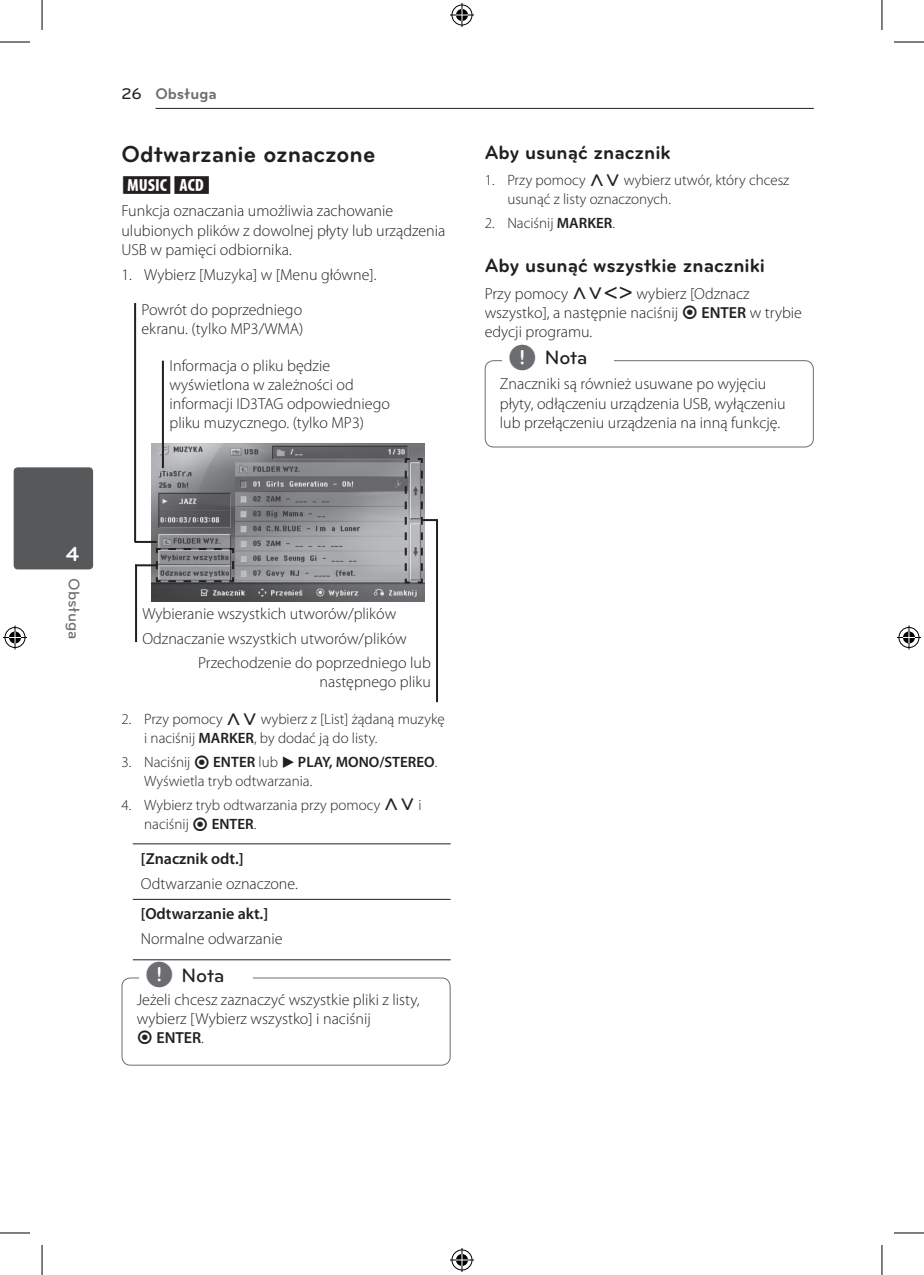
<style>
.page{position:relative;width:924px;height:1275px;background:#fff}
.page>*{position:absolute;margin:0;border:0;box-sizing:border-box;transform-origin:0 0}
.t1{font:700 24px "Bryant LG";color:#231f20}
.t2{font:700 21px "Bryant LG";color:#fff}
.t3{font:700 20px "Bryant LG";color:#231f20}
.t4{font:500 20px "Bryant LG";color:#231f20}
.t5{font:18px "UPSYS Common";color:#231f20}
.t6{font:300 16px/19.2px "Myriad Pro";color:#231f20}
.t7{font:600 16px "Myriad Pro";color:#231f20}
.t8{font:700 16px "Bryant LG";color:#6c6d70}
.t9{font:500 16px "Bryant LG";color:#6c6d70}
.t10{font:300 15px/18.8px "Myriad Pro";color:#231f20}
.s1{font-weight:500;color:#231f20}
.s2{font-family:"UPSYS Common";font-weight:400;font-size:16px}
.s3{font-weight:600}
.s4{font-family:"UPSYS Common";font-weight:400}
.s5{font-family:"UPSYS Common";font-weight:400;font-size:30px;color:#6c6d70}
</style>
<div class="page">
<hr style="left:155px;top:108px;width:658px;height:1px;background:#231f20">
<div style="left:14px;top:467px;width:79px;height:102px;background:#57585a;border-radius:4px"></div>
<img style="left:152px;top:443px;width:272px;height:158px">
<svg style="left:403px;top:457px;width:35px;height:127px"></svg>
<hr style="left:135px;top:564px;width:21px;height:2px;background:#231f20">
<hr style="left:436px;top:520px;width:2px;height:182px;background:#231f20">
<hr style="left:135px;top:564px;width:2px;height:78px;background:#231f20">
<svg style="left:155px;top:547px;width:80px;height:36px;background:#7d7e81"></svg>
<hr style="left:135px;top:541px;width:22px;height:2px;background:#231f20">
<hr style="left:134px;top:303px;width:2px;height:239px;background:#231f20">
<hr style="left:162px;top:361px;width:2px;height:107px;background:#231f20">
<hr style="left:133px;top:843px;width:317px;height:1px;background:#231f20">
<hr style="left:133px;top:899px;width:317px;height:1px;background:#231f20">
<hr style="left:133px;top:959px;width:317px;height:1px;background:#231f20">
<div style="left:121px;top:977px;width:329px;height:88px;border:1px solid #6c6d70;border-radius:9px"></div>
<div style="left:139px;top:971px;width:113px;height:20px;background:#fff"></div>
<div style="left:484px;top:360px;width:329px;height:87px;border:1px solid #6c6d70;border-radius:9px"></div>
<div style="left:502px;top:354px;width:111px;height:20px;background:#fff"></div>
<hr style="left:0;top:42px;width:30px;height:1px;background:#000">
<hr style="left:893px;top:42px;width:30px;height:1px;background:#000">
<hr style="left:0;top:1232px;width:30px;height:1px;background:#000">
<hr style="left:893px;top:1232px;width:30px;height:1px;background:#000">
<hr style="left:42px;top:0;width:1px;height:30px;background:#000">
<hr style="left:42px;top:1245px;width:1px;height:30px;background:#000">
<hr style="left:881px;top:0;width:1px;height:30px;background:#000">
<hr style="left:881px;top:1245px;width:1px;height:30px;background:#000">
<svg style="left:450px;top:3px;width:24px;height:24px"></svg>
<svg style="left:450px;top:1248px;width:24px;height:24px"></svg>
<svg style="left:3px;top:625px;width:24px;height:24px"></svg>
<svg style="left:897px;top:625px;width:23px;height:24px"></svg>
<p class="t8" style="left:121px;top:84px;width:97px"><span class="s1">26</span> Obsługa</p>
<h1 class="t1" style="left:121px;top:139px;width:255px">Odtwarzanie oznaczone</h1>
<p class="t5" style="left:121px;top:174px;width:91px">ut</p>
<p class="t6" style="left:121px;top:201px;width:325px">Funkcja oznaczania umożliwia zachowanie ulubionych plików z dowolnej płyty lub urządzenia<br>USB w pamięci odbiornika.</p>
<p class="t6" style="left:141px;top:257px;width:236px;line-height:34.8px;text-indent:-20px">1. Wybierz [Muzyka] w [Menu główne].<br>Powrót do poprzedniego</p>
<p class="t6" style="left:141px;top:319px;width:163px">ekranu. (tylko MP3/WMA)</p>
<p class="t6" style="left:169px;top:356px;width:222px">Informacja o pliku będzie wyświetlona w zależności od informacji ID3TAG odpowiedniego pliku muzycznego. (tylko MP3)</p>
<p class="t3" style="left:484px;top:140px;width:187px">Aby usunąć znacznik</p>
<p class="t10" style="left:507px;top:171px;width:283px;text-indent:-23px">1. Przy pomocy <span class="s2">WS</span> wybierz utwór, który chcesz usunąć z listy oznaczonych.</p>
<p class="t10" style="left:484px;top:213px;width:132px">2. Naciśnij <span class="s3">MARKER</span>.</p>
<p class="t3" style="left:484px;top:253px;width:282px">Aby usunąć wszystkie znaczniki</p>
<p class="t6" style="left:484px;top:284px;width:319px">Przy pomocy <span class="s4">WSAD</span> wybierz [Odznacz wszystko], a następnie naciśnij <span class="s4">b</span> <span class="s3">ENTER</span> w trybie edycji programu.</p>
<p class="t6" style="left:499px;top:374px;width:287px">Znaczniki są również usuwane po wyjęciu płyty, odłączeniu urządzenia USB, wyłączeniu lub przełączeniu urządzenia na inną funkcję.</p>
<p class="t4" style="left:508px;top:345px;width:81px"><span class="s5">,</span> Nota</p>
<h2 class="t2" style="left:66px;top:541px;width:15px">4</h2>
<p class="t9" style="left:84px;top:578px;width:63px;rotate:90deg">Obsługa</p>
<p class="t6" style="left:142px;top:601px;width:266px;line-height:24.8px">Wybieranie wszystkich utworów/plików<br>Odznaczanie wszystkich utworów/plików</p>
<p class="t6" style="left:198px;top:652px;width:234px;text-align:right">Przechodzenie do poprzedniego lub następnego pliku</p>
<p class="t10" style="left:144px;top:709px;width:302px;text-indent:-23px">2. Przy pomocy <span class="s2">WS</span> wybierz z [List] żądaną muzykę i naciśnij <span class="s3">MARKER</span>, by dodać ją do listy.</p>
<p class="t10" style="left:144px;top:752px;width:294px;text-indent:-23px">3. Naciśnij <span class="s2">b</span> <span class="s3">ENTER</span> lub <span class="s2">d</span> <span class="s3">PLAY, MONO/STEREO</span>.<br>Wyświetla tryb odtwarzania.</p>
<p class="t10" style="left:144px;top:795px;width:279px;text-indent:-23px">4. Wybierz tryb odtwarzania przy pomocy <span class="s2">WS</span> i naciśnij <span class="s2">b</span> <span class="s3">ENTER</span>.</p>
<p class="t7" style="left:141px;top:848px;width:104px">[Znacznik odt.]</p>
<p class="t6" style="left:141px;top:873px;width:158px">Odtwarzanie oznaczone.</p>
<p class="t7" style="left:141px;top:903px;width:129px">[Odtwarzanie akt.]</p>
<p class="t6" style="left:141px;top:929px;width:143px">Normalne odwarzanie</p>
<p class="t4" style="left:145px;top:962px;width:81px"><span class="s5">,</span> Nota</p>
<p class="t6" style="left:137px;top:989px;width:284px">Jeżeli chcesz zaznaczyć wszystkie pliki z listy, wybierz [Wybierz wszystko] i naciśnij<br><span class="s4">b</span> <span class="s3">ENTER</span>.</p>
</div>
